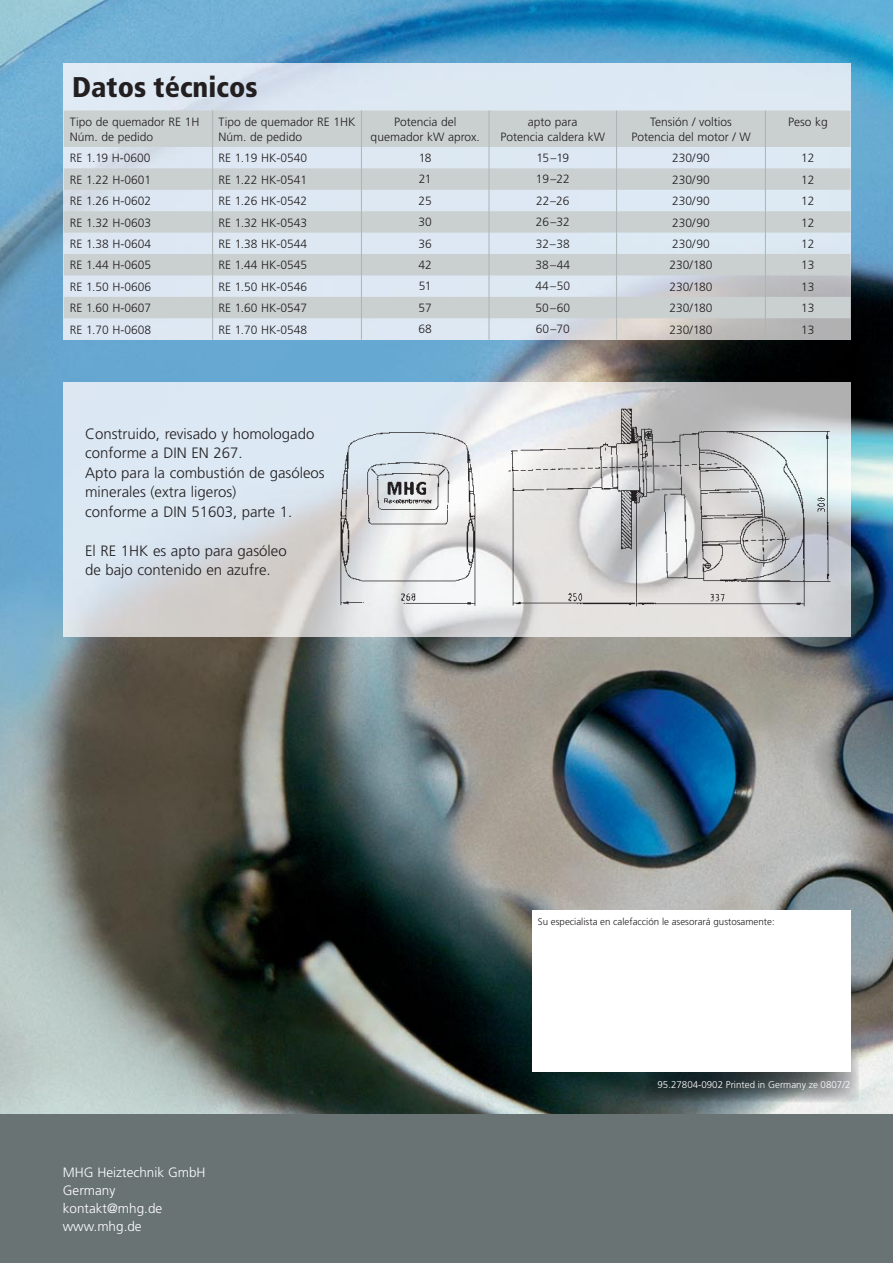
<style>
.page{position:relative;width:893px;height:1263px;background:#fff}
.page>*{position:absolute;margin:0;border:0;box-sizing:border-box;transform-origin:0 0}
.t1{font:900 condensed 28.5px "Frutiger";color:#231f20}
.t2{font:300 15px/19.5px "Frutiger";color:#231f20}
.t3{font:300 13.5px/18px "Frutiger";color:#fff}
.t4{font:300 12px/15px "Frutiger";color:#231f20;text-align:center}
.t5{font:300 9.75px "Frutiger";color:#231f20}
.t6{font:300 9.75px "Frutiger";color:#fff}
</style>
<div class="page">
<img style="left:0;top:0;width:893px;height:1114px">
<img style="left:64px;top:64px;width:786px;height:276px">
<div style="left:0;top:1114px;width:893px;height:149px;background:#697374"></div>
<img style="left:64px;top:383px;width:786px;height:253px">
<img style="left:501px;top:397px;width:343px;height:221px">
<img style="left:313px;top:398px;width:176px;height:221px">
<img style="left:643px;top:1050px;width:215px;height:52px">
<div style="left:531px;top:910px;width:319px;height:161px;background:#fff"></div>
<svg style="left:64px;top:111px;width:786px;height:207px;background:#d1d8dd"></svg>
<hr style="left:212px;top:111px;width:1px;height:36px;background:#acb4b5">
<hr style="left:361px;top:111px;width:1px;height:36px;background:#acb4b5">
<hr style="left:489px;top:111px;width:1px;height:36px;background:#acb4b5">
<hr style="left:616px;top:111px;width:1px;height:36px;background:#acb4b5">
<svg style="left:212px;top:147px;width:1px;height:193px"></svg>
<svg style="left:361px;top:147px;width:1px;height:193px"></svg>
<svg style="left:489px;top:147px;width:1px;height:193px"></svg>
<svg style="left:616px;top:147px;width:1px;height:193px"></svg>
<hr style="left:765px;top:111px;width:1px;height:36px;background:#acb4b5">
<svg style="left:765px;top:147px;width:1px;height:193px"></svg>
<h1 class="t1" style="left:72px;top:76px;width:187px">Datos técnicos</h1>
<p class="t4" style="left:70px;top:115px;width:131px;text-align:left">Tipo de quemador RE 1H<br>Núm. de pedido</p>
<p class="t4" style="left:219px;top:115px;width:138px;text-align:left">Tipo de quemador RE 1HK<br>Núm. de pedido</p>
<p class="t4" style="left:371px;top:115px;width:111px">Potencia del quemador kW aprox.</p>
<p class="t4" style="left:500px;top:115px;width:106px">apto para<br>Potencia caldera kW</p>
<p class="t4" style="left:631px;top:115px;width:121px">Tensión / voltios<br>Potencia del motor / W</p>
<p class="t4" style="left:788px;top:115px;width:41px">Peso kg</p>
<p class="t4" style="left:70px;top:152px;width:82px">RE 1.19 H-0600</p>
<p class="t4" style="left:219px;top:152px;width:90px">RE 1.19 HK-0540</p>
<p class="t4" style="left:419px;top:151px;width:14px">18</p>
<p class="t4" style="left:536px;top:151px;width:34px">15–19</p>
<p class="t4" style="left:672px;top:152px;width:39px">230/90</p>
<p class="t4" style="left:801px;top:152px;width:15px">12</p>
<p class="t4" style="left:70px;top:173px;width:83px">RE 1.22 H-0601</p>
<p class="t4" style="left:219px;top:173px;width:90px">RE 1.22 HK-0541</p>
<p class="t4" style="left:419px;top:173px;width:14px">21</p>
<p class="t4" style="left:536px;top:173px;width:36px">19–22</p>
<p class="t4" style="left:672px;top:173px;width:39px">230/90</p>
<p class="t4" style="left:801px;top:173px;width:15px">12</p>
<p class="t4" style="left:70px;top:194px;width:83px">RE 1.26 H-0602</p>
<p class="t4" style="left:219px;top:194px;width:90px">RE 1.26 HK-0542</p>
<p class="t4" style="left:419px;top:194px;width:15px">25</p>
<p class="t4" style="left:536px;top:194px;width:35px">22–26</p>
<p class="t4" style="left:672px;top:194px;width:39px">230/90</p>
<p class="t4" style="left:801px;top:194px;width:15px">12</p>
<p class="t4" style="left:70px;top:216px;width:83px">RE 1.32 H-0603</p>
<p class="t4" style="left:219px;top:216px;width:90px">RE 1.32 HK-0543</p>
<p class="t4" style="left:419px;top:215px;width:15px">30</p>
<p class="t4" style="left:536px;top:215px;width:35px">26–32</p>
<p class="t4" style="left:672px;top:216px;width:39px">230/90</p>
<p class="t4" style="left:801px;top:216px;width:15px">12</p>
<p class="t4" style="left:70px;top:237px;width:83px">RE 1.38 H-0604</p>
<p class="t4" style="left:219px;top:237px;width:90px">RE 1.38 HK-0544</p>
<p class="t4" style="left:419px;top:237px;width:15px">36</p>
<p class="t4" style="left:536px;top:237px;width:36px">32–38</p>
<p class="t4" style="left:672px;top:237px;width:39px">230/90</p>
<p class="t4" style="left:801px;top:237px;width:15px">12</p>
<p class="t4" style="left:70px;top:259px;width:83px">RE 1.44 H-0605</p>
<p class="t4" style="left:219px;top:259px;width:90px">RE 1.44 HK-0545</p>
<p class="t4" style="left:419px;top:258px;width:15px">42</p>
<p class="t4" style="left:535px;top:258px;width:36px">38–44</p>
<p class="t4" style="left:670px;top:259px;width:44px">230/180</p>
<p class="t4" style="left:801px;top:259px;width:15px">13</p>
<p class="t4" style="left:70px;top:280px;width:83px">RE 1.50 H-0606</p>
<p class="t4" style="left:219px;top:280px;width:90px">RE 1.50 HK-0546</p>
<p class="t4" style="left:419px;top:280px;width:14px">51</p>
<p class="t4" style="left:535px;top:280px;width:36px">44–50</p>
<p class="t4" style="left:670px;top:280px;width:44px">230/180</p>
<p class="t4" style="left:801px;top:280px;width:15px">13</p>
<p class="t4" style="left:70px;top:301px;width:83px">RE 1.60 H-0607</p>
<p class="t4" style="left:219px;top:301px;width:90px">RE 1.60 HK-0547</p>
<p class="t4" style="left:419px;top:301px;width:15px">57</p>
<p class="t4" style="left:535px;top:301px;width:36px">50–60</p>
<p class="t4" style="left:670px;top:301px;width:44px">230/180</p>
<p class="t4" style="left:801px;top:301px;width:15px">13</p>
<p class="t4" style="left:70px;top:323px;width:83px">RE 1.70 H-0608</p>
<p class="t4" style="left:219px;top:323px;width:90px">RE 1.70 HK-0548</p>
<p class="t4" style="left:419px;top:322px;width:15px">68</p>
<p class="t4" style="left:536px;top:322px;width:36px">60–70</p>
<p class="t4" style="left:670px;top:323px;width:44px">230/180</p>
<p class="t4" style="left:801px;top:323px;width:15px">13</p>
<p class="t2" style="left:85px;top:425px;width:241px">Construido, revisado y homologado conforme a DIN EN 267.<br>Apto para la combustión de gasóleos minerales (extra ligeros)<br>conforme a DIN 51603, parte 1.</p>
<p class="t2" style="left:85px;top:542px;width:203px">El RE 1HK es apto para gasóleo de bajo contenido en azufre.</p>
<p class="t3" style="left:63px;top:1164px;width:144px">MHG Heiztechnik GmbH<br>Germany kontakt@mhg.de www.mhg.de</p>
<p class="t5" style="left:538px;top:918px;width:238px">Su especialista en calefacción le asesorará gustosamente:</p>
<p class="t6" style="left:657px;top:1080px;width:194px">95.27804-0902 Printed in Germany ze 0807/2</p>
</div>
